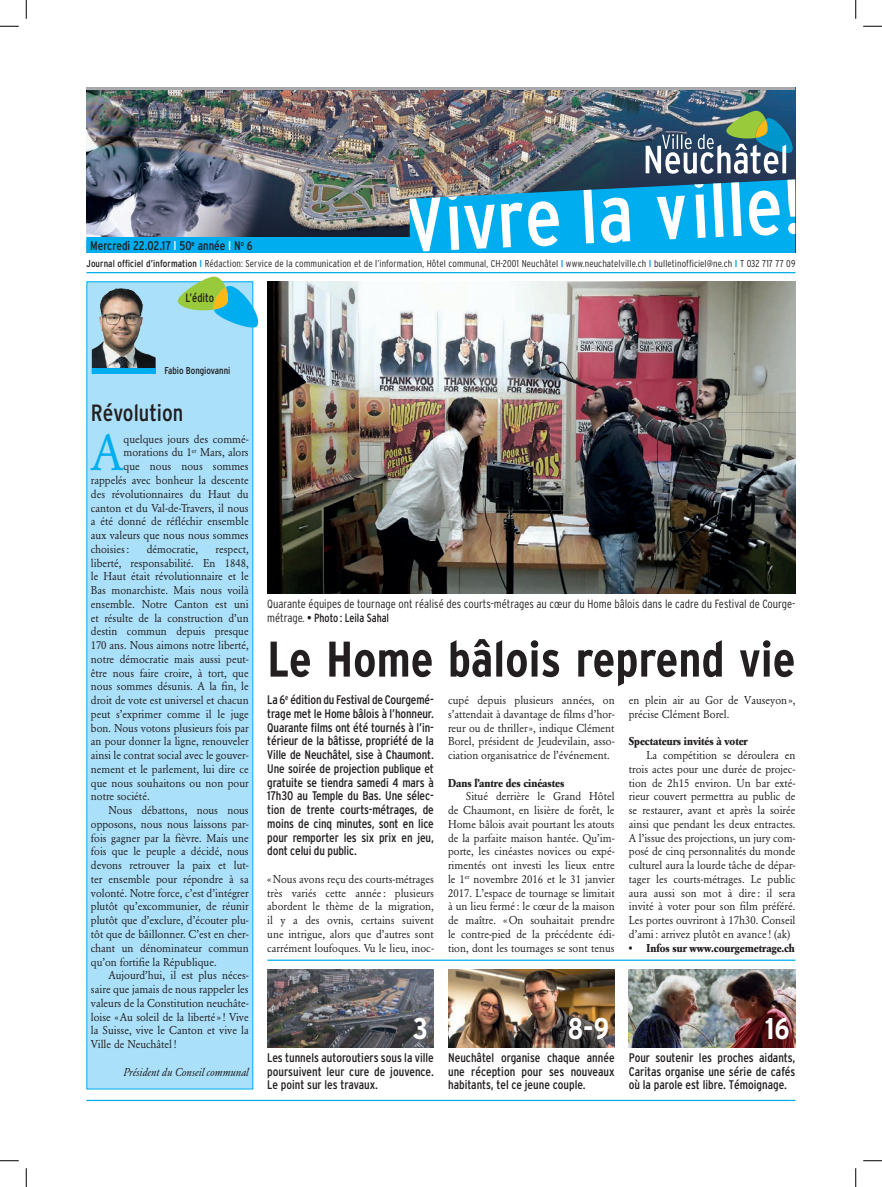
<style>
.page{position:relative;width:882px;height:1187px;background:#fff}
.page>*{position:absolute;margin:0;border:0;box-sizing:border-box;transform-origin:0 0}
.t1{font:700 condensed 50px "Interstate";color:#231f20}
.t2{font:50px "Garamond BE";color:#00aeef;scale:.95 1}
.t3{font:700 condensed 30px "Interstate";color:#fff}
.t4{font:condensed 23.5px "Interstate";color:#231f20}
.t5{font:condensed 12.5px/13.8px "Interstate";color:#231f20;text-align:justify}
.t6{font:condensed 12.12px "Interstate";color:#231f20;scale:.95 1}
.t7{font:300 condensed 11.88px/13.8px "Interstate";color:#231f20}
.t8{font:11.25px/13.8px "Garamond BE";color:#231f20;text-align:justify;scale:.95 1}
.t9{font:700 11.25px "Garamond BE";color:#231f20;scale:.95 1}
.t10{font:italic 11.25px "Garamond BE";color:#231f20;scale:.95 1}
.t11{font:300 condensed 10px "Interstate";letter-spacing:.01em;color:#231f20}
.t12{font:condensed 10px "Interstate";color:#231f20}
.s1{color:#fff}
.s2{font-weight:400}
.s3{font-weight:700;color:#00aeef}
</style>
<div class="page">
<hr style="left:86px;top:1099px;width:709px;height:1px;background:#00aeef">
<img style="left:86px;top:89px;width:709px;height:90px">
<hr style="left:86px;top:87px;width:709px;height:2px;background:#a8a9ad">
<img style="left:86px;top:179px;width:709px;height:74px">
<svg style="left:406px;top:193px;width:35px;height:58px"></svg>
<svg style="left:447px;top:190px;width:48px;height:60px"></svg>
<svg style="left:501px;top:202px;width:21px;height:45px"></svg>
<svg style="left:528px;top:201px;width:31px;height:45px"></svg>
<svg style="left:583px;top:183px;width:11px;height:60px"></svg>
<svg style="left:601px;top:197px;width:29px;height:46px"></svg>
<svg style="left:645px;top:110px;width:150px;height:129px"></svg>
<hr style="left:86px;top:272px;width:709px;height:1px;background:#00aeef">
<img style="left:267px;top:281px;width:528px;height:312px">
<img style="left:267px;top:969px;width:167px;height:78px">
<img style="left:448px;top:969px;width:166px;height:78px">
<img style="left:629px;top:969px;width:166px;height:78px">
<hr style="left:267px;top:959px;width:528px;height:1px;background:#00aeef">
<div style="left:87px;top:282px;width:166px;height:806px;background:#aae0f9"></div>
<div style="left:86px;top:281px;width:167px;height:808px;border:1px solid #00aeef"></div>
<img style="left:92px;top:287px;width:64px;height:81px">
<svg style="left:178px;top:276px;width:80px;height:51px"></svg>
<div style="left:92px;top:368px;width:64px;height:6px;background:#00aeef"></div>
<svg style="left:0;top:25px;width:19px;height:2px"></svg>
<svg style="left:863px;top:25px;width:19px;height:2px"></svg>
<svg style="left:0;top:1160px;width:19px;height:1px"></svg>
<svg style="left:863px;top:1160px;width:19px;height:1px"></svg>
<svg style="left:25px;top:0;width:2px;height:19px"></svg>
<svg style="left:25px;top:1168px;width:2px;height:18px"></svg>
<svg style="left:855px;top:0;width:1px;height:19px"></svg>
<svg style="left:855px;top:1168px;width:1px;height:18px"></svg>
<p class="t5" style="left:90px;top:238px;width:164px">Mercredi 22.02.17 <span class="s1">I</span> 50<sup>e</sup> année <span class="s1">I</span> N<sup>o</sup> 6</p>
<p class="t11" style="left:86px;top:258px;width:710px"><span class="s2">Journal officiel d’information</span> <span class="s3">I</span> Rédaction: Service de la communication et de l’information, Hôtel communal, CH-2001 Neuchâtel <span class="s3">I</span> www.neuchatelville.ch <span class="s3">I</span> bulletinofficiel@ne.ch <span class="s3">I</span> T 032 717 77 09</p>
<p class="t6" style="left:185px;top:290px;width:31px">L’édito</p>
<p class="t12" style="left:164px;top:365px;width:67px">Fabio Bongiovanni</p>
<h3 class="t4" style="left:91px;top:400px;width:94px">Révolution</h3>
<h1 class="t2" style="left:91px;top:424px;width:36px">A</h1>
<p class="t8" style="left:124px;top:432px;width:133px">quelques jours des commé-</p>
<p class="t8" style="left:124px;top:446px;width:133px">morations du 1<sup>er</sup> Mars, alors</p>
<p class="t8" style="left:124px;top:459px;width:133px">que nous nous sommes</p>
<p class="t8" style="left:91px;top:473px;width:168px">rappelés avec bonheur la descente</p>
<p class="t8" style="left:91px;top:487px;width:168px">des révolutionnaires du Haut du</p>
<p class="t8" style="left:91px;top:501px;width:168px">canton et du Val-de-Travers, il nous</p>
<p class="t8" style="left:91px;top:514px;width:168px">a été donné de réfléchir ensemble</p>
<p class="t8" style="left:91px;top:528px;width:168px">aux valeurs que nous nous sommes</p>
<p class="t8" style="left:91px;top:542px;width:42px">choisies :</p>
<p class="t8" style="left:147px;top:542px;width:56px">démocratie,</p>
<p class="t8" style="left:91px;top:542px;width:168px;text-indent:125px">respect, liberté, responsabilité. En 1848, le Haut était révolutionnaire et le Bas monarchiste. Mais nous voilà ensemble. Notre Canton est uni et résulte de la construction d’un destin commun depuis presque 170 ans. Nous aimons notre liberté, notre démocratie mais aussi peut&shy;être nous faire croire, à tort, que nous sommes désunis. A la fin, le droit de vote est universel et chacun peut s’exprimer comme il le juge bon. Nous votons plusieurs fois par an pour donner la ligne, renouveler ainsi le contrat social avec le gouver&shy;nement et le parlement, lui dire ce que nous souhaitons ou non pour notre société.</p>
<p class="t8" style="left:91px;top:803px;width:168px;text-indent:18px">Nous débattons, nous nous opposons, nous nous laissons par&shy;fois gagner par la fièvre. Mais une fois que le peuple a décidé, nous devons retrouver la paix et lut&shy;ter ensemble pour répondre à sa volonté. Notre force, c’est d’intégrer plutôt qu’excommunier, de réunir plutôt que d’exclure, d’écouter plu&shy;tôt que de bâillonner. C’est en cher&shy;chant un dénominateur commun qu’on fortifie la République.</p>
<p class="t8" style="left:91px;top:968px;width:168px;text-indent:18px">Aujourd’hui, il est plus néces&shy;saire que jamais de nous rappeler les valeurs de la Constitution neuchâte&shy;loise «Au soleil de la liberté » ! Vive la Suisse, vive le Canton et vive la Ville de Neuchâtel !</p>
<p class="t10" style="left:123px;top:1065px;width:133px">Président du Conseil communal</p>
<p class="t7" style="left:267px;top:596px;width:529px">Quarante équipes de tournage ont réalisé des courts-métrages au cœur du Home bâlois dans le cadre du Festival de Courge&shy;métrage. <span class="s2">• Photo : Leila Sahal</span></p>
<h1 class="t1" style="left:267px;top:631px;width:529px">Le Home bâlois reprend vie</h1>
<p class="t5" style="left:267px;top:692px;width:168px">La 6<sup>e</sup> édition du Festival de Courgemé&shy;trage met le Home bâlois à l’honneur.<br>Quarante films ont été tournés à l’in&shy;térieur de la bâtisse, propriété de la Ville de Neuchâtel, sise à Chaumont.<br>Une soirée de projection publique et gratuite se tiendra samedi 4 mars à 17h30 au Temple du Bas. Une sélec&shy;tion de trente courts-métrages, de moins de cinq minutes, sont en lice pour remporter les six prix en jeu, dont celui du public.</p>
<p class="t8" style="left:267px;top:872px;width:177px">« Nous avons reçu des courts-métrages très variés cette année : plusieurs abordent le thème de la migration, il y a des ovnis, certains suivent une intrigue, alors que d’autres sont carrément loufoques. Vu le lieu, inoc-</p>
<p class="t8" style="left:448px;top:693px;width:177px">cupé depuis plusieurs années, on s’attendait à davantage de films d’hor&shy;reur ou de thriller», indique Clément Borel, président de Jeudevilain, asso&shy;ciation organisatrice de l’événement.</p>
<p class="t9" style="left:448px;top:776px;width:124px">Dans l’antre des cinéastes</p>
<p class="t8" style="left:448px;top:789px;width:177px;text-indent:18px">Situé derrière le Grand Hôtel de Chaumont, en lisière de forêt, le Home bâlois avait pourtant les atouts de la parfaite maison hantée. Qu’im&shy;porte, les cinéastes novices ou expé&shy;rimentés ont investi les lieux entre le 1<sup>er</sup> novembre 2016 et le 31 janvier 2017. L’espace de tournage se limitait à un lieu fermé : le cœur de la maison de maître. «On souhaitait prendre le contre-pied de la précédente édi&shy;tion, dont les tournages se sont tenus</p>
<p class="t8" style="left:629px;top:693px;width:177px">en plein air au Gor de Vauseyon », précise Clément Borel.</p>
<p class="t9" style="left:629px;top:735px;width:127px">Spectateurs invités à voter</p>
<p class="t8" style="left:629px;top:748px;width:177px;text-indent:18px">La compétition se déroulera en trois actes pour une durée de projec&shy;tion de 2h15 environ. Un bar exté&shy;rieur couvert permettra au public de se restaurer, avant et après la soirée ainsi que pendant les deux entractes.<br>A l’issue des projections, un jury com&shy;posé de cinq personnalités du monde culturel aura la lourde tâche de dépar&shy;tager les courts-métrages. Le public aura aussi son mot à dire : il sera invité à voter pour son film préféré.<br>Les portes ouvriront à 17h30. Conseil d’ami : arrivez plutôt en avance ! (ak)</p>
<p class="t9" style="left:629px;top:941px;width:176px">• Infos sur www.courgemetrage.ch</p>
<h2 class="t3" style="left:413px;top:1011px;width:17px">3</h2>
<h2 class="t3" style="left:568px;top:1011px;width:43px">8-9</h2>
<h2 class="t3" style="left:765px;top:1011px;width:26px">16</h2>
<p class="t5" style="left:267px;top:1050px;width:168px">Les tunnels autoroutiers sous la ville poursuivent leur cure de jouvence.<br>Le point sur les travaux.</p>
<p class="t5" style="left:448px;top:1050px;width:168px">Neuchâtel organise chaque année une réception pour ses nouveaux habitants, tel ce jeune couple.</p>
<p class="t5" style="left:629px;top:1050px;width:168px">Pour soutenir les proches aidants, Caritas organise une série de cafés où la parole est libre. Témoignage.</p>
</div>
